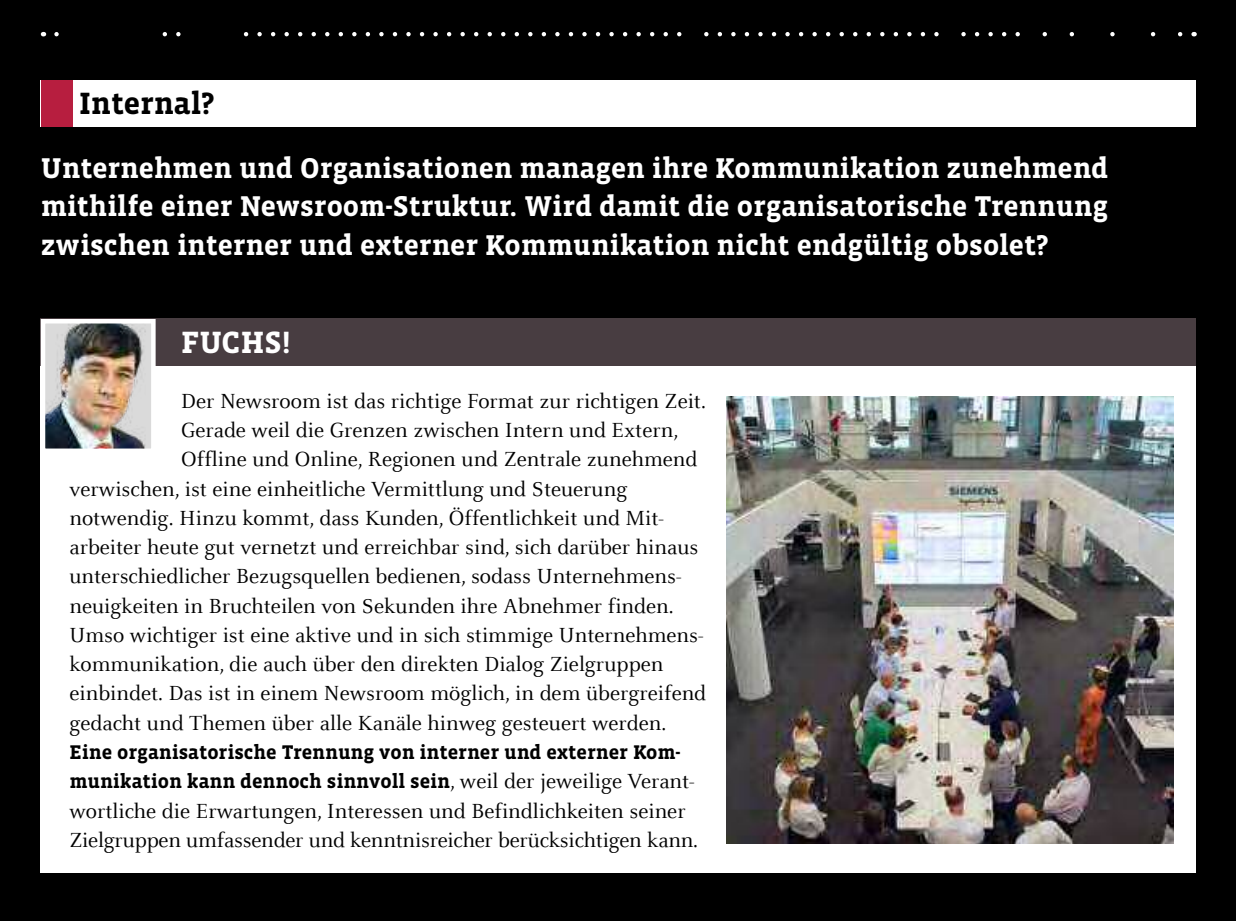
<style>
.page{position:relative;width:1236px;height:921px;background:#fff}
.page>*{position:absolute;margin:0;border:0;box-sizing:border-box;transform-origin:0 0}
.t1{font:700 31.5px "Vista Slab OT";color:#000}
.t2{font:700 31.5px "Vista Slab OT";color:#fff}
.t3{font:700 29.25px/38.2px "Vista Slab OT";color:#fff;text-align:justify}
.t4{font:22.5px/29.2px "Celeste Offc";color:#000}
.t5{font:700 20.25px/29.2px "Vista Slab OT";color:#000}
.s1{font-family:"Celeste Offc";font-weight:400;font-size:22.5px}
</style>
<div class="page">
<div style="left:0;top:0;width:1235px;height:920px;background:#000"></div>
<svg style="left:57px;top:32px;width:1126px;height:4px"></svg>
<div style="left:41px;top:80px;width:1154px;height:46px;background:#fff"></div>
<div style="left:41px;top:80px;width:32px;height:46px;background:#b71e3f"></div>
<div style="left:41px;top:365px;width:1154px;height:507px;background:#fff"></div>
<div style="left:158px;top:319px;width:1037px;height:46px;background:#483d41"></div>
<img style="left:40px;top:318px;width:118px;height:137px">
<img style="left:726px;top:397px;width:447px;height:446px">
<h1 class="t1" style="left:79px;top:91px;width:137px">Internal?</h1>
<h2 class="t3" style="left:41px;top:151px;width:1068px">Unternehmen und Organisationen managen ihre Kommunikation zunehmend mithilfe einer Newsroom-Struktur. Wird damit die organisatorische Trennung zwischen interner und externer Kommunikation nicht endgültig obsolet?</h2>
<h1 class="t2" style="left:181px;top:330px;width:111px">FUCHS!</h1>
<p class="t4" style="left:181px;top:385px;width:526px">Der Newsroom ist das richtige Format zur richtigen Zeit.</p>
<p class="t4" style="left:181px;top:414px;width:498px">Gerade weil die Grenzen zwischen Intern und Extern,</p>
<p class="t4" style="left:181px;top:444px;width:517px">Offline und Online, Regionen und Zentrale zunehmend</p>
<p class="t4" style="left:69px;top:473px;width:559px">verwischen, ist eine einheitliche Vermittlung und Steuerung</p>
<p class="t4" style="left:69px;top:502px;width:596px">notwendig. Hinzu kommt, dass Kunden, Öffentlichkeit und Mit-</p>
<p class="t4" style="left:69px;top:531px;width:630px">arbeiter heute gut vernetzt und erreichbar sind, sich darüber hinaus</p>
<p class="t4" style="left:69px;top:561px;width:613px">unterschiedlicher Bezugsquellen bedienen, sodass Unternehmens-</p>
<p class="t4" style="left:69px;top:590px;width:605px">neuigkeiten in Bruchteilen von Sekunden ihre Abnehmer finden.</p>
<p class="t4" style="left:69px;top:619px;width:635px">Umso wichtiger ist eine aktive und in sich stimmige Unternehmens-</p>
<p class="t4" style="left:69px;top:648px;width:595px">kommunikation, die auch über den direkten Dialog Zielgruppen</p>
<p class="t4" style="left:69px;top:678px;width:638px">einbindet. Das ist in einem Newsroom möglich, in dem übergreifend</p>
<p class="t4" style="left:69px;top:707px;width:598px">gedacht und Themen über alle Kanäle hinweg gesteuert werden.</p>
<p class="t5" style="left:69px;top:738px;width:626px">Eine organisatorische Trennung von interner und externer Kom&shy;munikation kann dennoch sinnvoll sein<span class="s1">, weil der jeweilige Verant-</span></p>
<p class="t4" style="left:69px;top:795px;width:630px">wortliche die Erwartungen, Interessen und Befindlichkeiten seiner<br>Zielgruppen umfassender und kenntnisreicher berücksichtigen kann.</p>
</div>
